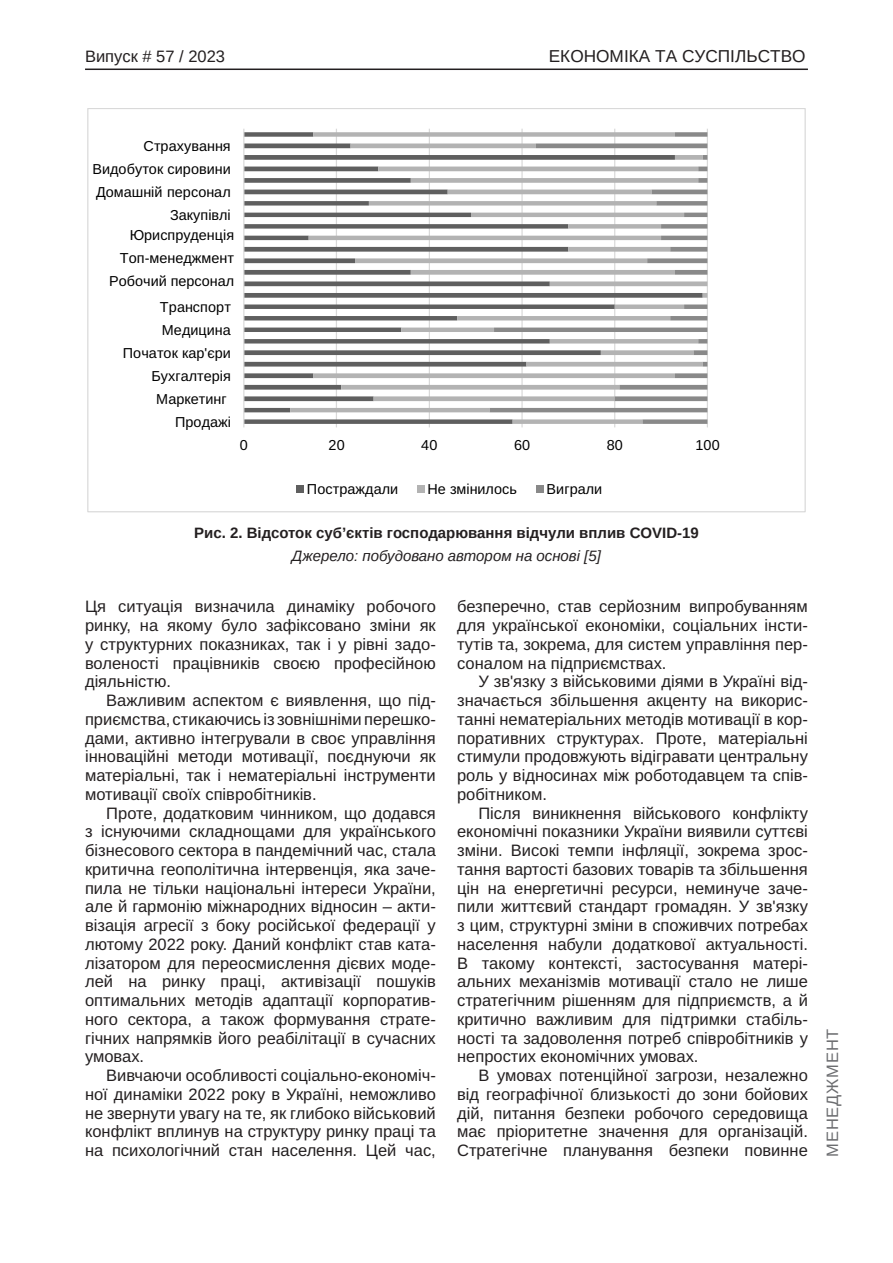
<style>
.page{position:relative;width:893px;height:1263px;background:#fff}
.page>*{position:absolute;margin:0;border:0;box-sizing:border-box;transform-origin:0 0}
.t1{font:17.25px "Arimo";color:#231f20}
.Текст_основной_G{font:16.5px/18.8px "Arimo";color:#231f20;text-align:justify}
.t2{font:16.5px "Arimo";color:#231f20}
.t3{font:16.5px "Arimo";letter-spacing:.05em;color:#6c6d70}
.Рисунок_N{font:700 15px "Arimo";color:#231f20}
.Джерело{font:italic 15px "Arimo";color:#231f20}
.t4{font:14.4px/23px "Arimo Roman";color:#000;text-align:right}
</style>
<div class="page">
<hr style="left:85px;top:69px;width:723px;height:1px;background:#231f20">
<hr style="left:336px;top:129px;width:1px;height:298px;background:#d9d9d9">
<hr style="left:429px;top:129px;width:1px;height:298px;background:#d9d9d9">
<hr style="left:521px;top:129px;width:2px;height:298px;background:#d9d9d9">
<hr style="left:614px;top:129px;width:1px;height:298px;background:#d9d9d9">
<hr style="left:707px;top:129px;width:1px;height:298px;background:#d9d9d9">
<svg style="left:244px;top:132px;width:46px;height:292px"></svg>
<svg style="left:290px;top:132px;width:200px;height:292px"></svg>
<svg style="left:490px;top:132px;width:217px;height:292px"></svg>
<hr style="left:243px;top:129px;width:1px;height:298px;background:#d9d9d9">
<div style="left:296px;top:485px;width:8px;height:8px;background:#5f5f5f"></div>
<div style="left:417px;top:485px;width:7px;height:8px;background:#b3b3b3"></div>
<div style="left:536px;top:485px;width:7px;height:8px;background:#898989"></div>
<p class="t2" style="left:85px;top:47px;width:142px">Випуск # 57 / 2023</p>
<p class="t1" style="left:549px;top:47px;width:258px">ЕКОНОМІКА ТА СУСПІЛЬСТВО</p>
<p class="t4" style="left:144px;top:135px;width:89px">Страхування</p>
<p class="t4" style="left:92px;top:157px;width:140px">Видобуток сировини</p>
<p class="t4" style="left:96px;top:180px;width:136px">Домашній персонал</p>
<p class="t4" style="left:170px;top:203px;width:62px">Закупівлі</p>
<p class="t4" style="left:109px;top:224px;width:126px">Юриспруденція<br>Топ-менеджмент<br>Робочий персонал</p>
<p class="t4" style="left:160px;top:295px;width:72px">Транспорт</p>
<p class="t4" style="left:162px;top:318px;width:70px">Медицина</p>
<p class="t4" style="left:123px;top:341px;width:110px">Початок кар'єри</p>
<p class="t4" style="left:151px;top:364px;width:81px">Бухгалтерія</p>
<p class="t4" style="left:156px;top:387px;width:72px">Маркетинг</p>
<p class="t4" style="left:175px;top:410px;width:58px">Продажі</p>
<p class="t4" style="left:240px;top:434px;width:10px">0</p>
<p class="t4" style="left:329px;top:434px;width:18px">20</p>
<p class="t4" style="left:421px;top:434px;width:18px">40</p>
<p class="t4" style="left:514px;top:434px;width:18px">60</p>
<p class="t4" style="left:607px;top:434px;width:18px">80</p>
<p class="t4" style="left:695px;top:434px;width:26px">100</p>
<p class="t4" style="left:307px;top:478px;width:93px">Постраждали</p>
<p class="t4" style="left:428px;top:478px;width:91px">Не змінилось</p>
<p class="t4" style="left:547px;top:478px;width:57px">Виграли</p>
<p class="Рисунок_N" style="left:194px;top:523px;width:506px">Рис. 2. Відсоток суб’єктів господарювання відчули вплив COVID-19</p>
<p class="Джерело" style="left:292px;top:546px;width:311px">Джерело: побудовано автором на основі [5]</p>
<p class="Текст_основной_G" style="left:85px;top:598px;width:352px">Ця ситуація визначила динаміку робочого ринку, на якому було зафіксовано зміни як у структурних показниках, так і у рівні задо&shy;воленості працівників своєю професійною діяльністю.</p>
<p class="Текст_основной_G" style="left:85px;top:691px;width:352px;text-indent:21px">Важливим аспектом є виявлення, що під&shy;приємства, стикаючись із зовнішніми перешко&shy;дами, активно інтегрували в своє управління інноваційні методи мотивації, поєднуючи як матеріальні, так і нематеріальні інструменти мотивації своїх співробітників.</p>
<p class="Текст_основной_G" style="left:85px;top:804px;width:352px;text-indent:21px">Проте, додатковим чинником, що додався з існуючими складнощами для українського бізнесового сектора в пандемічний час, стала критична геополітична інтервенція, яка заче&shy;пила не тільки національні інтереси України, але й гармонію міжнародних відносин – акти&shy;візація агресії з боку російської федерації у лютому 2022 року. Даний конфлікт став ката&shy;лізатором для переосмислення дієвих моде&shy;лей на ринку праці, активізації пошуків оптимальних методів адаптації корпоратив&shy;ного сектора, а також формування страте&shy;гічних напрямків його реабілітації в сучасних умовах.</p>
<p class="Текст_основной_G" style="left:85px;top:1066px;width:352px;text-indent:21px">Вивчаючи особливості соціально-економіч&shy;ної динаміки 2022 року в Україні, неможливо не звернути увагу на те, як глибоко військовий конфлікт вплинув на структуру ринку праці та на психологічний стан населення. Цей час,</p>
<p class="Текст_основной_G" style="left:457px;top:598px;width:352px">безперечно, став серйозним випробуванням для української економіки, соціальних інсти&shy;тутів та, зокрема, для систем управління пер&shy;соналом на підприємствах.</p>
<p class="Текст_основной_G" style="left:457px;top:673px;width:352px;text-indent:21px">У зв'язку з військовими діями в Україні від&shy;значається збільшення акценту на викорис&shy;танні нематеріальних методів мотивації в кор&shy;поративних структурах. Проте, матеріальні стимули продовжують відігравати центральну роль у відносинах між роботодавцем та спів&shy;робітником.</p>
<p class="Текст_основной_G" style="left:457px;top:804px;width:352px;text-indent:21px">Після виникнення військового конфлікту економічні показники України виявили суттєві зміни. Високі темпи інфляції, зокрема зрос&shy;тання вартості базових товарів та збільшення цін на енергетичні ресурси, неминуче заче&shy;пили життєвий стандарт громадян. У зв'язку з цим, структурні зміни в споживчих потребах населення набули додаткової актуальності.<br>В такому контексті, застосування матері&shy;альних механізмів мотивації стало не лише стратегічним рішенням для підприємств, а й критично важливим для підтримки стабіль&shy;ності та задоволення потреб співробітників у непростих економічних умовах.</p>
<p class="Текст_основной_G" style="left:457px;top:1066px;width:352px;text-indent:21px">В умовах потенційної загрози, незалежно від географічної близькості до зони бойових дій, питання безпеки робочого середовища має пріоритетне значення для організацій.<br>Стратегічне планування безпеки повинне</p>
<p class="t3" style="left:823px;top:1157px;width:130px;rotate:-90deg">МЕНЕДЖМЕНТ</p>
</div>
